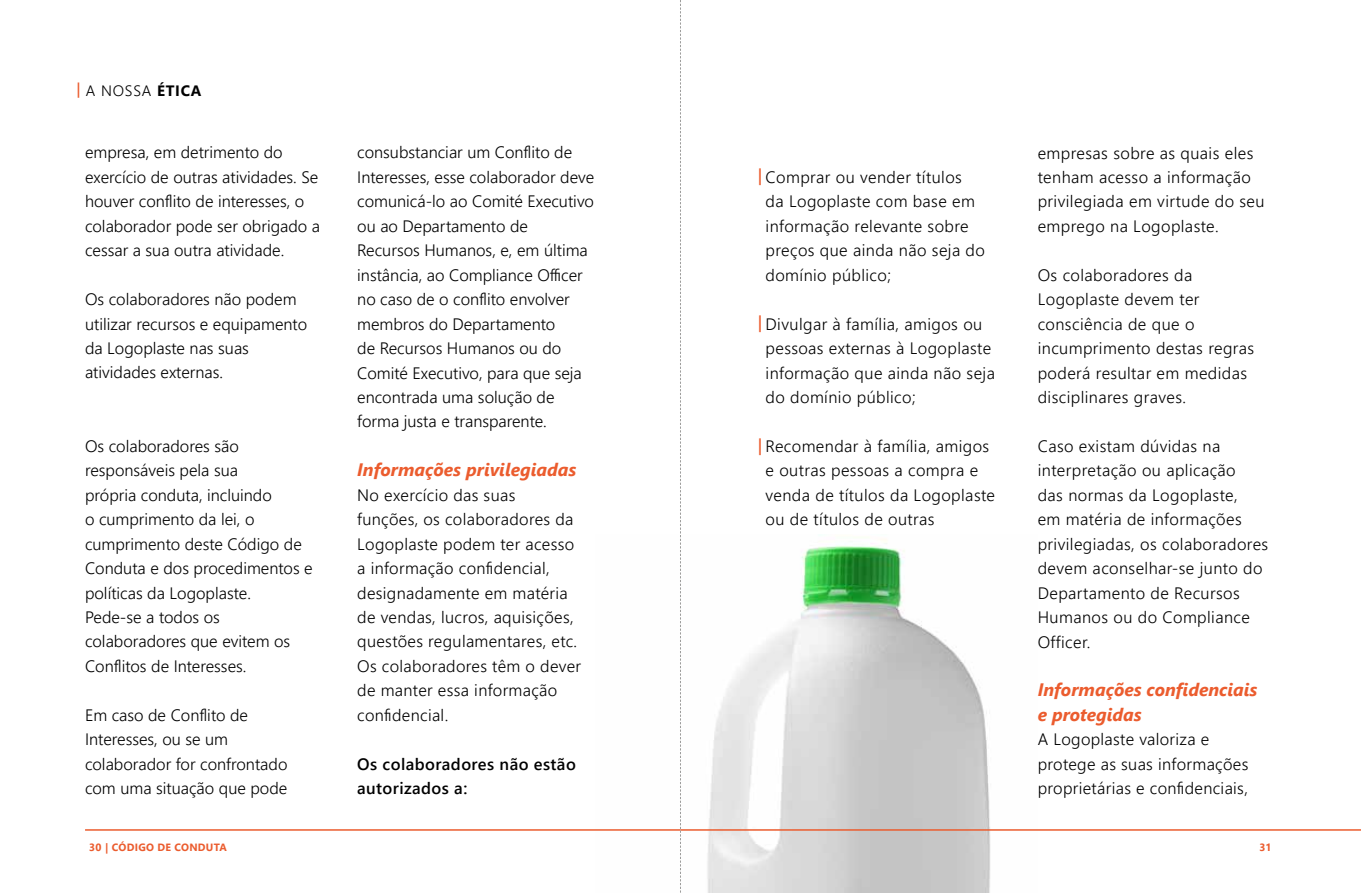
<style>
.page{position:relative;width:1361px;height:893px;background:#fff}
.page>*{position:absolute;margin:0;border:0;box-sizing:border-box;transform-origin:0 0}
.t1{font:italic 700 18px/24.5px "Segoe UI";color:#eb5c2e}
.t2{font:300 16.5px/24.5px "Segoe UI";letter-spacing:.02em;color:#000}
.t3{font:300 16.5px/24.5px "Segoe UI";color:#000}
.t4{font:600 16.5px/24.5px "Segoe UI";letter-spacing:.025em;color:#000}
.t5{font:300 15px "Segoe UI";letter-spacing:.05em;color:#000}
.t6{font:700 10.5px "Segoe UI";letter-spacing:.025em;color:#eb5c2e}
.s1{font-weight:600;color:#eb5c2e}
.s2{font-weight:700}
</style>
<div class="page">
<img style="left:707px;top:539px;width:283px;height:354px">
<hr style="left:85px;top:829px;width:595px;height:2px;background:#eb5c2e">
<hr style="left:680px;top:829px;width:681px;height:2px;background:#eb5c2e">
<svg style="left:680px;top:0;width:1px;height:893px"></svg>
<p class="t5" style="left:77px;top:79px;width:126px"><span class="s1">|</span> A NOSSA <span class="s2">ÉTICA</span></p>
<p class="t3" style="left:85px;top:140px;width:237px">empresa, em detrimento do exercício de outras atividades. Se houver conflito de interesses, o colaborador pode ser obrigado a cessar a sua outra atividade.</p>
<p class="t3" style="left:85px;top:287px;width:224px">Os colaboradores não podem utilizar recursos e equipamento da Logoplaste nas suas atividades externas.</p>
<p class="t3" style="left:85px;top:433px;width:229px">Os colaboradores são responsáveis pela sua<br>própria conduta, incluindo<br>o cumprimento da lei, o cumprimento deste Código de<br>Conduta e dos procedimentos e políticas da Logoplaste.<br>Pede-se a todos os colaboradores que evitem os<br>Conflitos de Interesses.</p>
<p class="t3" style="left:85px;top:702px;width:204px">Em caso de Conflito de<br>Interesses, ou se um colaborador for confrontado com uma situação que pode</p>
<p class="t3" style="left:357px;top:140px;width:238px">consubstanciar um Conflito de<br>Interesses, esse colaborador deve comunicá-lo ao Comité Executivo ou ao Departamento de<br>Recursos Humanos, e, em última instância, ao Compliance Officer no caso de o conflito envolver membros do Departamento<br>de Recursos Humanos ou do<br>Comité Executivo, para que seja encontrada uma solução de forma justa e transparente.</p>
<p class="t1" style="left:357px;top:456px;width:221px">Informações privilegiadas</p>
<p class="t2" style="left:357px;top:482px;width:225px">No exercício das suas<br>funções, os colaboradores da<br>Logoplaste podem ter acesso a informação confidencial, designadamente em matéria de vendas, lucros, aquisições, questões regulamentares, etc.<br>Os colaboradores têm o dever de manter essa informação confidencial.</p>
<p class="t4" style="left:357px;top:751px;width:220px">Os colaboradores não estão autorizados a:</p>
<p class="t2" style="left:765px;top:164px;width:221px;text-indent:-8px"><span class="s1">|</span> Comprar ou vender títulos<br>da Logoplaste com base em informação relevante sobre preços que ainda não seja do domínio público;</p>
<p class="t2" style="left:765px;top:311px;width:231px;text-indent:-8px"><span class="s1">|</span> Divulgar à família, amigos ou pessoas externas à Logoplaste informação que ainda não seja do domínio público;</p>
<p class="t2" style="left:765px;top:433px;width:231px;text-indent:-8px"><span class="s1">|</span> Recomendar à família, amigos e outras pessoas a compra e venda de títulos da Logoplaste ou de títulos de outras</p>
<p class="t2" style="left:1037px;top:140px;width:228px">empresas sobre as quais eles tenham acesso a informação privilegiada em virtude do seu emprego na Logoplaste.</p>
<p class="t2" style="left:1037px;top:262px;width:218px">Os colaboradores da<br>Logoplaste devem ter consciência de que o incumprimento destas regras poderá resultar em medidas disciplinares graves.</p>
<p class="t2" style="left:1037px;top:433px;width:232px">Caso existam dúvidas na interpretação ou aplicação<br>das normas da Logoplaste,<br>em matéria de informações privilegiadas, os colaboradores devem aconselhar-se junto do<br>Departamento de Recursos<br>Humanos ou do Compliance<br>Officer.</p>
<p class="t1" style="left:1037px;top:676px;width:221px">Informações confidenciais e protegidas</p>
<p class="t2" style="left:1037px;top:727px;width:212px">A Logoplaste valoriza e protege as suas informações proprietárias e confidenciais,</p>
<p class="t6" style="left:89px;top:838px;width:139px">30 | CÓDIGO DE CONDUTA</p>
<p class="t6" style="left:1259px;top:838px;width:14px">31</p>
</div>
